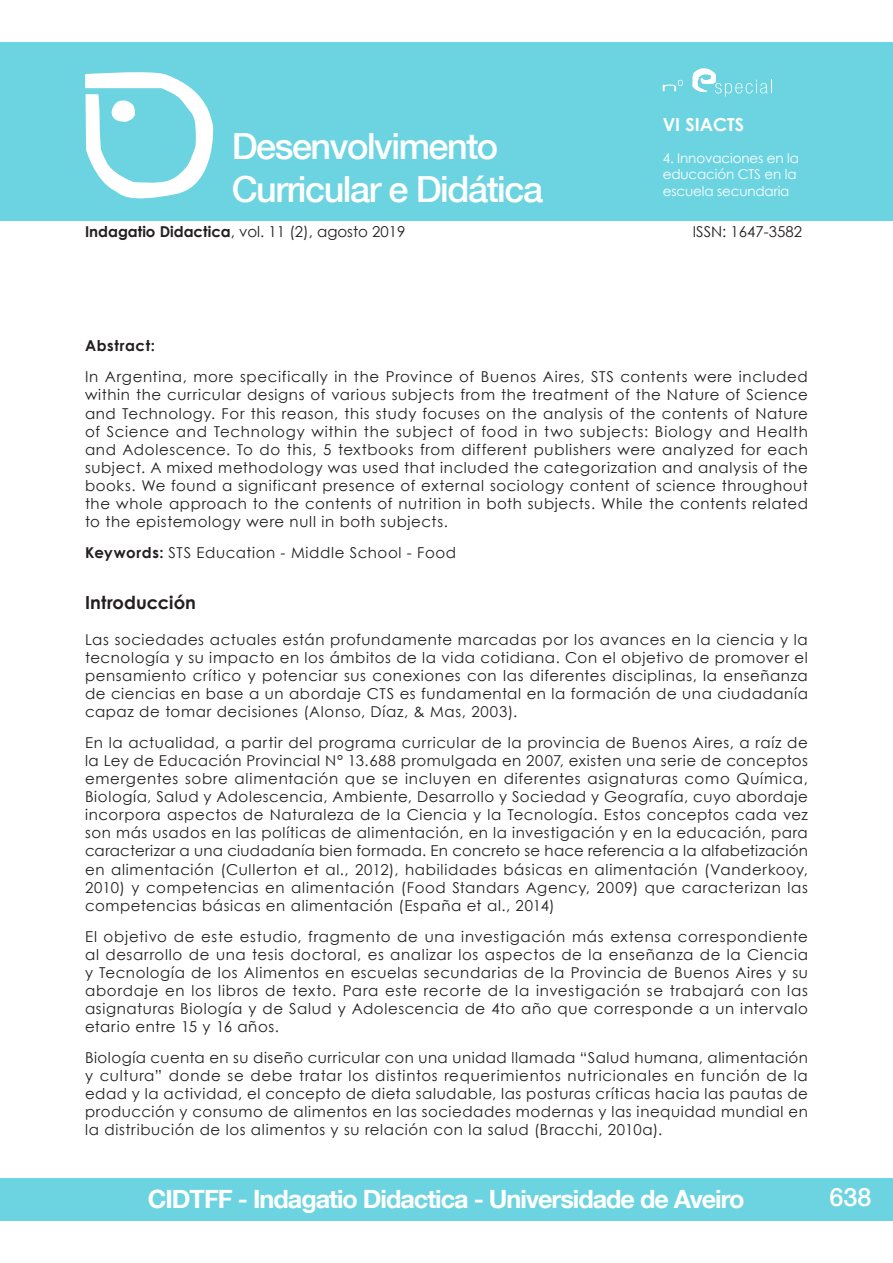
<style>
.page{position:relative;width:893px;height:1263px;background:#fff}
.page>*{position:absolute;margin:0;border:0;box-sizing:border-box;transform-origin:0 0}
.t1{font:500 36px "Helvetica Neue LT Com";letter-spacing:-.04em;color:#fff}
.t2{font:700 25.2px "Helvetica Neue LT Com";letter-spacing:-.04em;color:#fff}
.t3{font:500 25.2px "Helvetica Neue LT Com";color:#fff}
.Titulos{font:700 18px "Century Gothic";color:#231f20}
.t4{font:700 18px "Century Gothic";color:#fff}
.paragrafos{font:15px/18.1px "Century Gothic";letter-spacing:.04em;color:#231f20;text-align:justify}
.Resumo{font:15px/18.1px "Century Gothic";letter-spacing:.04em;color:#231f20;text-align:justify}
.paragrafos-2{font:15px "Century Gothic";color:#231f20}
.Resumo-2{font:700 15px "Century Gothic";letter-spacing:.04em;color:#231f20}
.t5{font:13.5px/16.2px "Century Gothic";letter-spacing:-.01em;color:#fff}
.s1{font-weight:700}
</style>
<div class="page">
<div style="left:0;top:1178px;width:893px;height:42px;background:#6cd4e1"></div>
<div style="left:0;top:43px;width:893px;height:178px;background:#6cd4e1"></div>
<svg style="left:85px;top:72px;width:129px;height:127px"></svg>
<svg style="left:692px;top:68px;width:80px;height:29px"></svg>
<svg style="left:663px;top:80px;width:20px;height:11px"></svg>
<p class="t1" style="left:232px;top:124px;width:268px">Desenvolvimento</p>
<p class="t1" style="left:232px;top:168px;width:313px">Curricular e Didática</p>
<p class="t4" style="left:663px;top:111px;width:83px">VI SIACTS</p>
<p class="t5" style="left:663px;top:150px;width:138px">4. Innovaciones en la educación CTS en la escuela secundaria</p>
<p class="paragrafos-2" style="left:85px;top:221px;width:322px"><span class="s1">Indagatio Didactica</span>, vol. 11 (2), agosto 2019</p>
<p class="paragrafos-2" style="left:693px;top:221px;width:111px">ISSN: 1647-3582</p>
<p class="Resumo-2" style="left:85px;top:335px;width:72px">Abstract:</p>
<p class="Resumo" style="left:85px;top:368px;width:724px">In Argentina, more specifically in the Province of Buenos Aires, STS contents were included within the curricular designs of various subjects from the treatment of the Nature of Science and Technology. For this reason, this study focuses on the analysis of the contents of Nature of Science and Technology within the subject of food in two subjects: Biology and Health and Adolescence. To do this, 5 textbooks from different publishers were analyzed for each subject. A mixed methodology was used that included the categorization and analysis of the books. We found a significant presence of external sociology content of science throughout the whole approach to the contents of nutrition in both subjects. While the contents related to the epistemology were null in both subjects.</p>
<p class="Resumo" style="left:85px;top:543px;width:373px"><span class="s1">Keywords:</span> STS Education - Middle School - Food</p>
<p class="Titulos" style="left:85px;top:589px;width:113px">Introducción</p>
<p class="paragrafos" style="left:85px;top:630px;width:724px">Las sociedades actuales están profundamente marcadas por los avances en la ciencia y la tecnología y su impacto en los ámbitos de la vida cotidiana. Con el objetivo de promover el pensamiento crítico y potenciar sus conexiones con las diferentes disciplinas, la enseñanza de ciencias en base a un abordaje CTS es fundamental en la formación de una ciudadanía capaz de tomar decisiones (Alonso, Díaz, &amp; Mas, 2003).</p>
<p class="paragrafos" style="left:85px;top:733px;width:724px">En la actualidad, a partir del programa curricular de la provincia de Buenos Aires, a raíz de la Ley de Educación Provincial N° 13.688 promulgada en 2007, existen una serie de conceptos emergentes sobre alimentación que se incluyen en diferentes asignaturas como Química, Biología, Salud y Adolescencia, Ambiente, Desarrollo y Sociedad y Geografía, cuyo abordaje incorpora aspectos de Naturaleza de la Ciencia y la Tecnología. Estos conceptos cada vez son más usados en las políticas de alimentación, en la investigación y en la educación, para caracterizar a una ciudadanía bien formada. En concreto se hace referencia a la alfabetización en alimentación (Cullerton et al., 2012), habilidades básicas en alimentación (Vanderkooy, 2010) y competencias en alimentación (Food Standars Agency, 2009) que caracterizan las competencias básicas en alimentación (España et al., 2014)</p>
<p class="paragrafos" style="left:85px;top:927px;width:724px">El objetivo de este estudio, fragmento de una investigación más extensa correspondiente al desarrollo de una tesis doctoral, es analizar los aspectos de la enseñanza de la Ciencia y Tecnología de los Alimentos en escuelas secundarias de la Provincia de Buenos Aires y su abordaje en los libros de texto. Para este recorte de la investigación se trabajará con las asignaturas Biología y de Salud y Adolescencia de 4to año que corresponde a un intervalo etario entre 15 y 16 años.</p>
<p class="paragrafos" style="left:85px;top:1048px;width:724px">Biología cuenta en su diseño curricular con una unidad llamada “Salud humana, alimentación y cultura” donde se debe tratar los distintos requerimientos nutricionales en función de la edad y la actividad, el concepto de dieta saludable, las posturas críticas hacia las pautas de producción y consumo de alimentos en las sociedades modernas y las inequidad mundial en la distribución de los alimentos y su relación con la salud (Bracchi, 2010a).</p>
<p class="t2" style="left:148px;top:1183px;width:598px">CIDTFF - Indagatio Didactica - Universidade de Aveiro</p>
<p class="t3" style="left:829px;top:1181px;width:44px">638</p>
</div>
